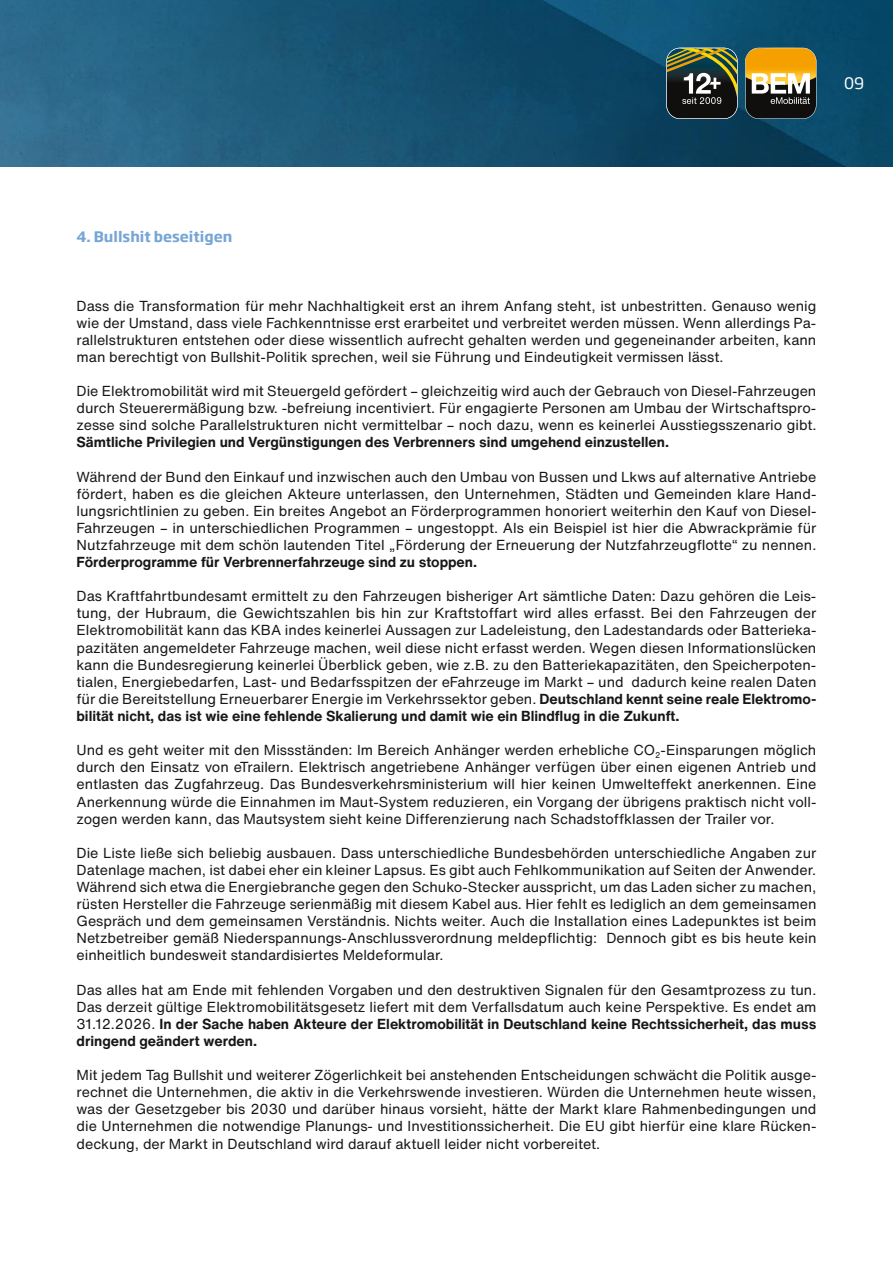
<style>
.page{position:relative;width:893px;height:1263px;background:#fff}
.page>*{position:absolute;margin:0;border:0;box-sizing:border-box;transform-origin:0 0}
.t1{font:15.75px "Soho Gothic Pro";color:#fff}
.t2{font:14.25px/17.1px "Helvetica Now Text";color:#181716;text-align:justify}
.t3{font:700 14.25px "Helvetica Now Text";color:#181716}
.t4{font:700 14.25px "Soho Gothic Pro";color:#77a6d5}
.s1{font-weight:700}
</style>
<div class="page">
<img style="left:0;top:0;width:893px;height:167px">
<svg style="left:745px;top:48px;width:71px;height:71px;background:#96793c"></svg>
<svg style="left:666px;top:48px;width:72px;height:71px;background:#474d3a"></svg>
<p class="t1" style="left:844px;top:71px;width:21px">09</p>
<p class="t4" style="left:77px;top:225px;width:157px">4. Bullshit beseitigen</p>
<p class="t2" style="left:77px;top:297px;width:741px">Dass die Transformation für mehr Nachhaltigkeit erst an ihrem Anfang steht, ist unbestritten. Genauso wenig wie der Umstand, dass viele Fachkenntnisse erst erarbeitet und verbreitet werden müssen. Wenn allerdings Pa&shy;rallelstrukturen entstehen oder diese wissentlich aufrecht gehalten werden und gegeneinander arbeiten, kann man berechtigt von Bullshit-Politik sprechen, weil sie Führung und Eindeutigkeit vermissen lässt.</p>
<p class="t2" style="left:77px;top:382px;width:741px">Die Elektromobilität wird mit Steuergeld gefördert – gleichzeitig wird auch der Gebrauch von Diesel-Fahrzeugen durch Steuerermäßigung bzw. -befreiung incentiviert. Für engagierte Personen am Umbau der Wirtschaftspro&shy;zesse sind solche Parallelstrukturen nicht vermittelbar – noch dazu, wenn es keinerlei Ausstiegsszenario gibt.</p>
<p class="t3" style="left:77px;top:431px;width:594px">Sämtliche Privilegien und Vergünstigungen des Verbrenners sind umgehend einzustellen.</p>
<p class="t2" style="left:77px;top:468px;width:741px">Während der Bund den Einkauf und inzwischen auch den Umbau von Bussen und Lkws auf alternative Antriebe fördert, haben es die gleichen Akteure unterlassen, den Unternehmen, Städten und Gemeinden klare Hand&shy;lungsrichtlinien zu geben. Ein breites Angebot an Förderprogrammen honoriert weiterhin den Kauf von Diesel-Fahrzeugen – in unterschiedlichen Programmen – ungestoppt. Als ein Beispiel ist hier die Abwrackprämie für Nutzfahrzeuge mit dem schön lautenden Titel „Förderung der Erneuerung der Nutzfahrzeugflotte“ zu nennen.</p>
<p class="t3" style="left:77px;top:551px;width:402px">Förderprogramme für Verbrennerfahrzeuge sind zu stoppen.</p>
<p class="t2" style="left:77px;top:587px;width:741px">Das Kraftfahrtbundesamt ermittelt zu den Fahrzeugen bisheriger Art sämtliche Daten: Dazu gehören die Leis&shy;tung, der Hubraum, die Gewichtszahlen bis hin zur Kraftstoffart wird alles erfasst. Bei den Fahrzeugen der Elektromobilität kann das KBA indes keinerlei Aussagen zur Ladeleistung, den Ladestandards oder Batterieka&shy;pazitäten angemeldeter Fahrzeuge machen, weil diese nicht erfasst werden. Wegen diesen Informationslücken kann die Bundesregierung keinerlei Überblick geben, wie z.B. zu den Batteriekapazitäten, den Speicherpoten&shy;tialen, Energiebedarfen, Last- und Bedarfsspitzen der eFahrzeuge im Markt – und dadurch keine realen Daten für die Bereitstellung Erneuerbarer Energie im Verkehrssektor geben. <span class="s1">Deutschland kennt seine reale Elektromo&shy;bilität nicht, das ist wie eine fehlende Skalierung und damit wie ein Blindflug in die Zukunft.</span></p>
<p class="t2" style="left:77px;top:741px;width:741px">Und es geht weiter mit den Missständen: Im Bereich Anhänger werden erhebliche CO<sub>2</sub>-Einsparungen möglich durch den Einsatz von eTrailern. Elektrisch angetriebene Anhänger verfügen über einen eigenen Antrieb und entlasten das Zugfahrzeug. Das Bundesverkehrsministerium will hier keinen Umwelteffekt anerkennen. Eine Anerkennung würde die Einnahmen im Maut-System reduzieren, ein Vorgang der übrigens praktisch nicht voll&shy;zogen werden kann, das Mautsystem sieht keine Differenzierung nach Schadstoffklassen der Trailer vor.</p>
<p class="t2" style="left:77px;top:844px;width:741px">Die Liste ließe sich beliebig ausbauen. Dass unterschiedliche Bundesbehörden unterschiedliche Angaben zur Datenlage machen, ist dabei eher ein kleiner Lapsus. Es gibt auch Fehlkommunikation auf Seiten der Anwender.<br>Während sich etwa die Energiebranche gegen den Schuko-Stecker ausspricht, um das Laden sicher zu machen, rüsten Hersteller die Fahrzeuge serienmäßig mit diesem Kabel aus. Hier fehlt es lediglich an dem gemeinsamen Gespräch und dem gemeinsamen Verständnis. Nichts weiter. Auch die Installation eines Ladepunktes ist beim Netzbetreiber gemäß Niederspannungs-Anschlussverordnung meldepflichtig: Dennoch gibt es bis heute kein einheitlich bundesweit standardisiertes Meldeformular.</p>
<p class="t2" style="left:77px;top:981px;width:741px">Das alles hat am Ende mit fehlenden Vorgaben und den destruktiven Signalen für den Gesamtprozess zu tun.<br>Das derzeit gültige Elektromobilitätsgesetz liefert mit dem Verfallsdatum auch keine Perspektive. Es endet am 31.12.2026. <span class="s1">In der Sache haben Akteure der Elektromobilität in Deutschland keine Rechtssicherheit, das muss dringend geändert werden.</span></p>
<p class="t2" style="left:77px;top:1066px;width:741px">Mit jedem Tag Bullshit und weiterer Zögerlichkeit bei anstehenden Entscheidungen schwächt die Politik ausge&shy;rechnet die Unternehmen, die aktiv in die Verkehrswende investieren. Würden die Unternehmen heute wissen, was der Gesetzgeber bis 2030 und darüber hinaus vorsieht, hätte der Markt klare Rahmenbedingungen und die Unternehmen die notwendige Planungs- und Investitionssicherheit. Die EU gibt hierfür eine klare Rücken&shy;deckung, der Markt in Deutschland wird darauf aktuell leider nicht vorbereitet.</p>
</div>
